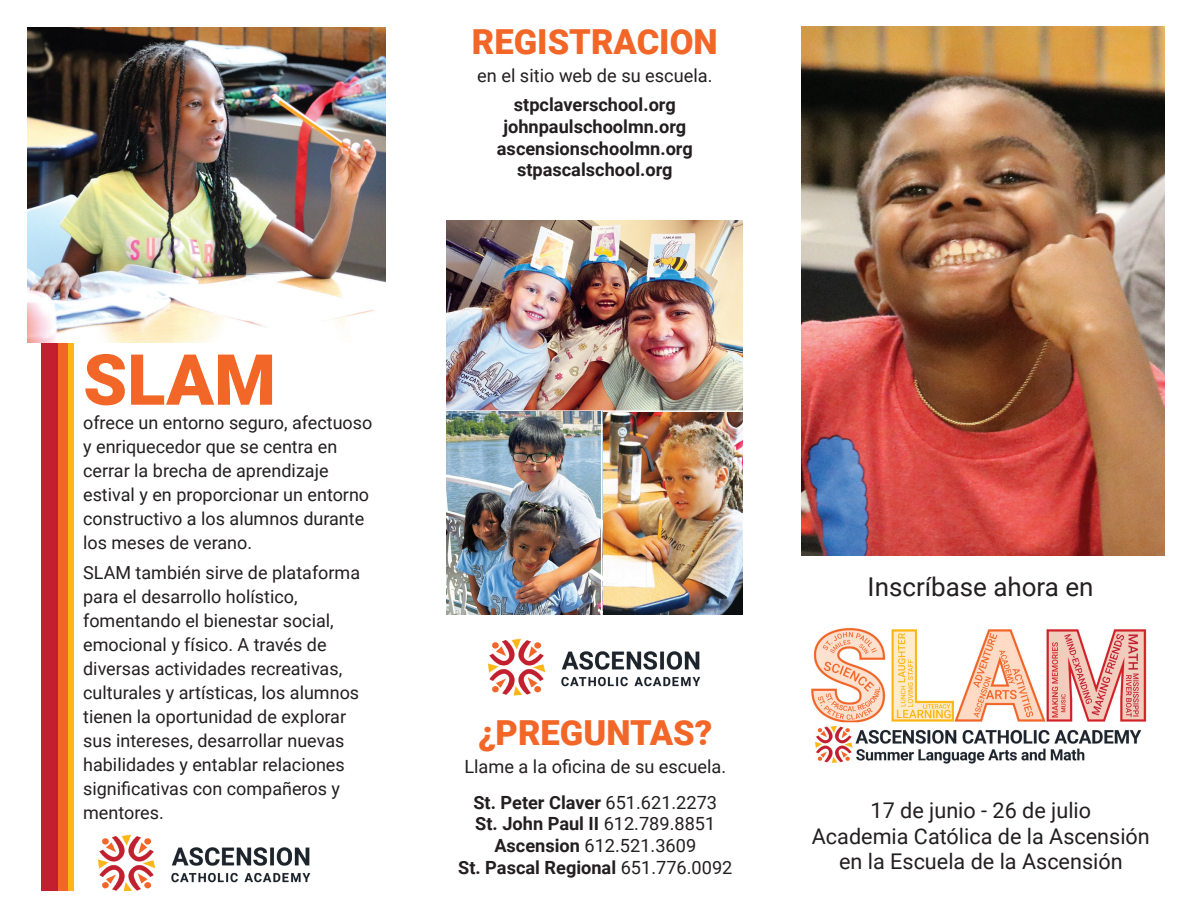
<style>
.page{position:relative;width:1188px;height:918px;background:#fff}
.page>*{position:absolute;margin:0;border:0;box-sizing:border-box;transform-origin:0 0}
.t1{font:900 70.5px "Roboto";color:#f26628}
.t2{font:900 34.5px "Roboto";color:#f26628}
.t3{font:25.95px "Roboto";color:#231f20}
.t4{font:21.6px "Roboto";color:#231f20}
.t5{font:700 18.15px/21.8px "Roboto";color:#231f20;text-align:center}
.t6{font:18.15px "Roboto";color:#231f20}
.t7{font:18px/24px "Roboto";color:#231f20}
.s1{font-weight:400}
</style>
<div class="page">
<img style="left:802px;top:27px;width:363px;height:528px">
<img style="left:97px;top:834px;width:214px;height:57px">
<div style="left:41px;top:119px;width:19px;height:799px;background:#c21f31"></div>
<div style="left:58px;top:112px;width:16px;height:806px;background:#fcb615"></div>
<div style="left:58px;top:113px;width:10px;height:805px;background:#f26628"></div>
<img style="left:27px;top:27px;width:358px;height:315px">
<div style="left:6px;top:891px;width:154px;height:27px;background:#fff"></div>
<img style="left:487px;top:638px;width:214px;height:58px">
<img style="left:811px;top:627px;width:336px;height:137px">
<img style="left:447px;top:221px;width:295px;height:393px">
<hr style="left:435px;top:410px;width:319px;height:2px;background:#fff">
<hr style="left:601px;top:411px;width:1px;height:213px;background:#fff">
<p class="t1" style="left:83px;top:330px;width:194px">SLAM</p>
<p class="t7" style="left:83px;top:410px;width:291px">ofrece un entorno seguro, afectuoso y enriquecedor que se centra en cerrar la brecha de aprendizaje estival y en proporcionar un entorno constructivo a los alumnos durante los meses de verano.</p>
<p class="t7" style="left:83px;top:560px;width:279px">SLAM también sirve de plataforma para el desarrollo holístico, fomentando el bienestar social, emocional y físico. A través de diversas actividades recreativas, culturales y artísticas, los alumnos tienen la oportunidad de explorar sus intereses, desarrollar nuevas habilidades y entablar relaciones significativas con compañeros y mentores.</p>
<p class="t2" style="left:472px;top:17px;width:247px">REGISTRACION</p>
<p class="t6" style="left:477px;top:63px;width:237px">en el sitio web de su escuela.</p>
<p class="t5" style="left:514px;top:93px;width:163px">stpclaverschool.org</p>
<p class="t5" style="left:503px;top:115px;width:185px">johnpaulschoolmn.org</p>
<p class="t5" style="left:497px;top:137px;width:197px">ascensionschoolmn.org</p>
<p class="t5" style="left:517px;top:158px;width:157px">stpascalschool.org</p>
<p class="t2" style="left:478px;top:708px;width:236px">¿PREGUNTAS?</p>
<p class="t6" style="left:464px;top:754px;width:263px">Llame a la oficina de su escuela.</p>
<p class="t5" style="left:473px;top:791px;width:245px">St. Peter Claver <span class="s1">651.621.2273</span></p>
<p class="t5" style="left:475px;top:812px;width:242px">St. John Paul II <span class="s1">612.789.8851</span></p>
<p class="t5" style="left:458px;top:834px;width:276px">Ascension <span class="s1">612.521.3609<br></span>St. Pascal Regional <span class="s1">651.776.0092</span></p>
<p class="t3" style="left:868px;top:568px;width:227px">Inscríbase ahora en</p>
<p class="t4" style="left:871px;top:795px;width:222px">17 de junio - 26 de julio</p>
<p class="t4" style="left:812px;top:821px;width:340px">Academia Católica de la Ascensión</p>
<p class="t4" style="left:839px;top:847px;width:285px">en la Escuela de la Ascensión</p>
</div>
